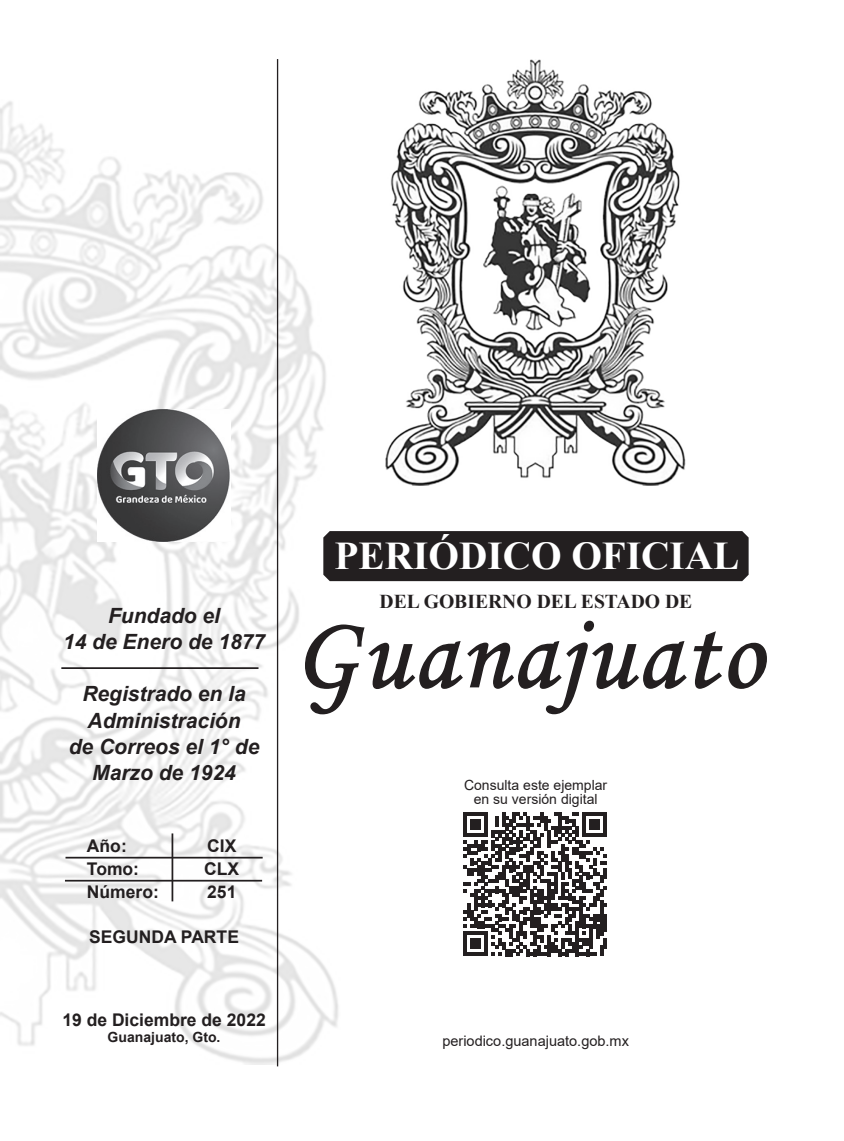
<style>
.page{position:relative;width:844px;height:1141px;background:#fff}
.page>*{position:absolute;margin:0;border:0;box-sizing:border-box;transform-origin:0 0}
.t1{font:700 39.2px "Times New Roman";color:#fff}
.t2{font:italic 700 21px/26.2px "Arial";color:#231f20}
.t3{font:700 19.6px "Times New Roman";color:#231f20}
.t4{font:700 17.5px "Arial";color:#231f20}
.t5{font:14.53px "Arial";color:#231f20}
.t6{font:14px "Arial";color:#231f20}
.t7{font:700 14px "Arial";color:#231f20}
</style>
<div class="page">
<img style="left:0;top:101px;width:340px;height:964px">
<div style="left:50px;top:46px;width:743px;height:58px;background:#fff"></div>
<div style="left:323px;top:531px;width:425px;height:50px;background:#231f20"></div>
<svg style="left:304px;top:620px;width:463px;height:95px"></svg>
<hr style="left:277px;top:59px;width:1px;height:1007px;background:#231f20">
<hr style="left:61px;top:667px;width:197px;height:2px;background:#231f20">
<img style="left:386px;top:59px;width:299px;height:427px">
<hr style="left:65px;top:857px;width:197px;height:1px;background:#231f20">
<hr style="left:65px;top:880px;width:197px;height:2px;background:#231f20">
<hr style="left:171px;top:833px;width:2px;height:68px;background:#231f20">
<img style="left:97px;top:409px;width:133px;height:132px">
<svg style="left:463px;top:813px;width:143px;height:143px"></svg>
<p class="t2" style="left:108px;top:603px;width:114px">Fundado el</p>
<p class="t2" style="left:63px;top:629px;width:203px">14 de Enero de 1877</p>
<p class="t2" style="left:82px;top:681px;width:165px">Registrado en la<br>Administración</p>
<p class="t2" style="left:69px;top:734px;width:192px;text-align:center">de Correos el 1° de<br>Marzo de 1924</p>
<p class="t4" style="left:87px;top:834px;width:41px">Año:</p>
<p class="t4" style="left:207px;top:834px;width:31px">CIX</p>
<p class="t4" style="left:87px;top:856px;width:54px">Tomo:</p>
<p class="t4" style="left:204px;top:856px;width:36px">CLX</p>
<p class="t4" style="left:87px;top:879px;width:73px">Número:</p>
<p class="t4" style="left:207px;top:879px;width:31px">251</p>
<p class="t4" style="left:89px;top:925px;width:151px">SEGUNDA PARTE</p>
<p class="t1" style="left:334px;top:528px;width:406px">PERIÓDICO OFICIAL</p>
<p class="t3" style="left:379px;top:587px;width:314px">DEL GOBIERNO DEL ESTADO DE</p>
<p class="t6" style="left:464px;top:776px;width:145px">Consulta este ejemplar</p>
<p class="t6" style="left:473px;top:790px;width:125px">en su versión digital</p>
<p class="t4" style="left:62px;top:1007px;width:205px">19 de Diciembre de 2022</p>
<p class="t7" style="left:108px;top:1027px;width:114px">Guanajuato, Gto.</p>
<p class="t5" style="left:442px;top:1031px;width:188px">periodico.guanajuato.gob.mx</p>
</div>
